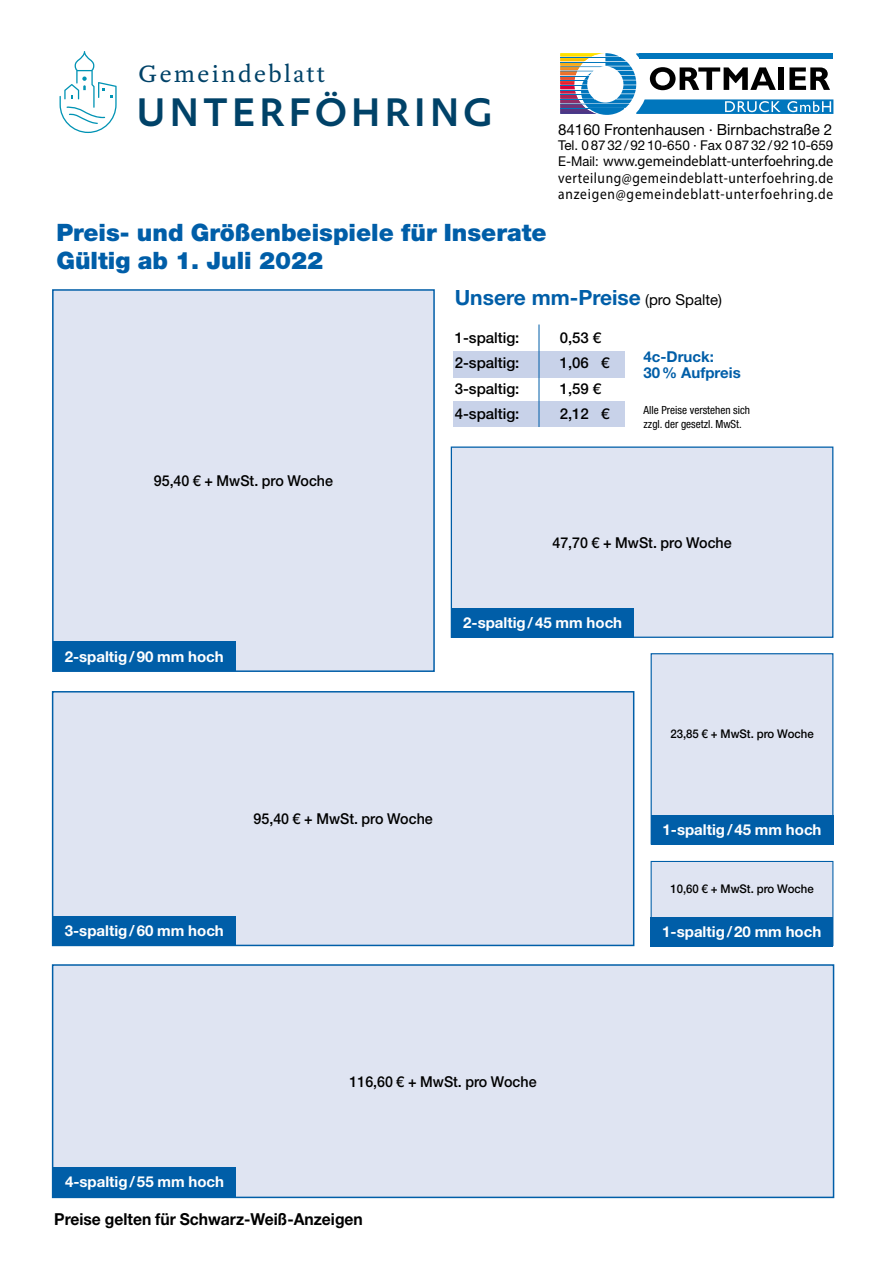
<style>
.page{position:relative;width:893px;height:1263px;background:#fff}
.page>*{position:absolute;margin:0;border:0;box-sizing:border-box;transform-origin:0 0}
.t1{font:500 43.35px "Yoga Sans OT";letter-spacing:.09em;color:#004268}
.t2{font:25.65px "Yoga OT";letter-spacing:.09em;color:#004268}
.t3{font:900 24px "Helvetica Neue LT Std";color:#005ea8}
.t4{font:700 21px "Helvetica Neue LT Std";color:#005ea8}
.t5{font:700 16.5px "Helvetica Neue LT Std";color:#000;scale:.95 1}
.t6{font:15.3px "Helvetica Neue LT Std";color:#000}
.t7{font:15px/16.5px "Myriad Pro";letter-spacing:.06em;color:#000;text-align:justify;scale:.96 1}
.t8{font:700 15px "Helvetica Neue LT Std";color:#fff}
.t9{font:500 15px "Helvetica Neue LT Std";color:#000;scale:.95 1}
.t10{font:500 15px "Helvetica Neue LT Std";color:#000}
.t11{font:700 15px/16.5px "Helvetica Neue LT Std";color:#005ea8}
.t12{font:13.5px "Helvetica Neue LT Std";color:#000}
.t13{font:500 12px "Helvetica Neue LT Std";color:#000;scale:.95 1}
.t14{font:condensed 11.25px/13.5px "Helvetica Neue LT Std";color:#000}
.s1{font-family:"Helvetica Neue LT Std";font-size:13.5px}
.s2{font-weight:400;font-size:15px;color:#000}
</style>
<div class="page">
<div style="left:53px;top:290px;width:381px;height:381px;background:#dfe4f2"></div>
<div style="left:52px;top:289px;width:383px;height:383px;border:2px solid #005ea8"></div>
<svg style="left:560px;top:53px;width:273px;height:62px"></svg>
<div style="left:53px;top:641px;width:183px;height:30px;background:#005ea8"></div>
<div style="left:451px;top:447px;width:382px;height:190px;background:#dfe4f2"></div>
<div style="left:451px;top:446px;width:382px;height:192px;border:1px solid #005ea8"></div>
<div style="left:451px;top:608px;width:183px;height:30px;background:#005ea8"></div>
<div style="left:651px;top:654px;width:182px;height:190px;background:#dfe4f2"></div>
<div style="left:651px;top:653px;width:182px;height:191px;border:1px solid #005ea8"></div>
<div style="left:651px;top:815px;width:182px;height:29px;background:#005ea8"></div>
<div style="left:651px;top:861px;width:182px;height:84px;background:#dfe4f2"></div>
<div style="left:651px;top:861px;width:182px;height:85px;border:1px solid #005ea8"></div>
<div style="left:651px;top:917px;width:182px;height:29px;background:#005ea8"></div>
<div style="left:53px;top:692px;width:581px;height:253px;background:#dfe4f2"></div>
<div style="left:52px;top:691px;width:582px;height:255px;border:2px solid #005ea8"></div>
<div style="left:53px;top:916px;width:183px;height:29px;background:#005ea8"></div>
<div style="left:53px;top:965px;width:780px;height:232px;background:#dfe4f2"></div>
<div style="left:52px;top:964px;width:782px;height:234px;border:2px solid #005ea8"></div>
<div style="left:453px;top:351px;width:172px;height:26px;background:#c8d2e9"></div>
<div style="left:453px;top:402px;width:172px;height:25px;background:#c8d2e9"></div>
<hr style="left:539px;top:324px;width:1px;height:103px;background:#005ea8">
<div style="left:53px;top:1167px;width:183px;height:30px;background:#005ea8"></div>
<svg style="left:60px;top:51px;width:57px;height:82px"></svg>
<h2 class="t2" style="left:139px;top:60px;width:188px">Gemeindeblatt</h2>
<h1 class="t1" style="left:136px;top:89px;width:358px">UNTERFÖHRING</h1>
<h3 class="t3" style="left:56px;top:218px;width:492px">Preis- und Größenbeispiele für Inserate</h3>
<h3 class="t3" style="left:56px;top:246px;width:268px">Gültig ab 1. Juli 2022</h3>
<p class="t6" style="left:558px;top:120px;width:276px">84160 Frontenhausen · Birnbachstraße 2</p>
<p class="t12" style="left:558px;top:137px;width:277px">Tel. 08732/9210-650 · Fax 08732/9210-659</p>
<p class="t7" style="left:558px;top:153px;width:288px"><span class="s1">E-Mail:</span> www.gemeindeblatt-unterfoehring.de verteilung@gemeindeblatt-unterfoehring.de anzeigen@gemeindeblatt-unterfoehring.de</p>
<p class="t9" style="left:154px;top:472px;width:190px">95,40 € + MwSt. pro Woche</p>
<p class="t8" style="left:65px;top:647px;width:161px">2-spaltig/90 mm hoch</p>
<h3 class="t4" style="left:455px;top:285px;width:269px">Unsere mm-Preise <span class="s2">(pro Spalte)</span></h3>
<p class="t10" style="left:455px;top:328px;width:66px">1-spaltig:</p>
<p class="t10" style="left:560px;top:328px;width:43px">0,53 €</p>
<p class="t10" style="left:455px;top:354px;width:66px">2-spaltig:</p>
<p class="t10" style="left:560px;top:354px;width:52px">1,06 €</p>
<p class="t10" style="left:455px;top:379px;width:66px">3-spaltig:</p>
<p class="t10" style="left:560px;top:379px;width:43px">1,59 €</p>
<p class="t10" style="left:455px;top:405px;width:66px">4-spaltig:</p>
<p class="t10" style="left:560px;top:405px;width:52px">2,12 €</p>
<p class="t14" style="left:644px;top:403px;width:108px">Alle Preise verstehen sich zzgl. der gesetzl. MwSt.</p>
<p class="t11" style="left:644px;top:348px;width:99px">4c-Druck:<br>30% Aufpreis</p>
<p class="t9" style="left:552px;top:533px;width:190px">47,70 € + MwSt. pro Woche</p>
<p class="t8" style="left:463px;top:613px;width:161px">2-spaltig/45 mm hoch</p>
<p class="t13" style="left:670px;top:727px;width:152px">23,85 € + MwSt. pro Woche</p>
<p class="t9" style="left:254px;top:810px;width:190px">95,40 € + MwSt. pro Woche</p>
<p class="t8" style="left:65px;top:921px;width:161px">3-spaltig/60 mm hoch</p>
<p class="t8" style="left:662px;top:820px;width:161px">1-spaltig/45 mm hoch</p>
<p class="t13" style="left:670px;top:881px;width:152px">10,60 € + MwSt. pro Woche</p>
<p class="t8" style="left:662px;top:922px;width:161px">1-spaltig/20 mm hoch</p>
<p class="t8" style="left:65px;top:1172px;width:161px">4-spaltig/55 mm hoch</p>
<p class="t9" style="left:349px;top:1072px;width:198px">116,60 € + MwSt. pro Woche</p>
<p class="t5" style="left:54px;top:1209px;width:326px">Preise gelten für Schwarz-Weiß-Anzeigen</p>
</div>
